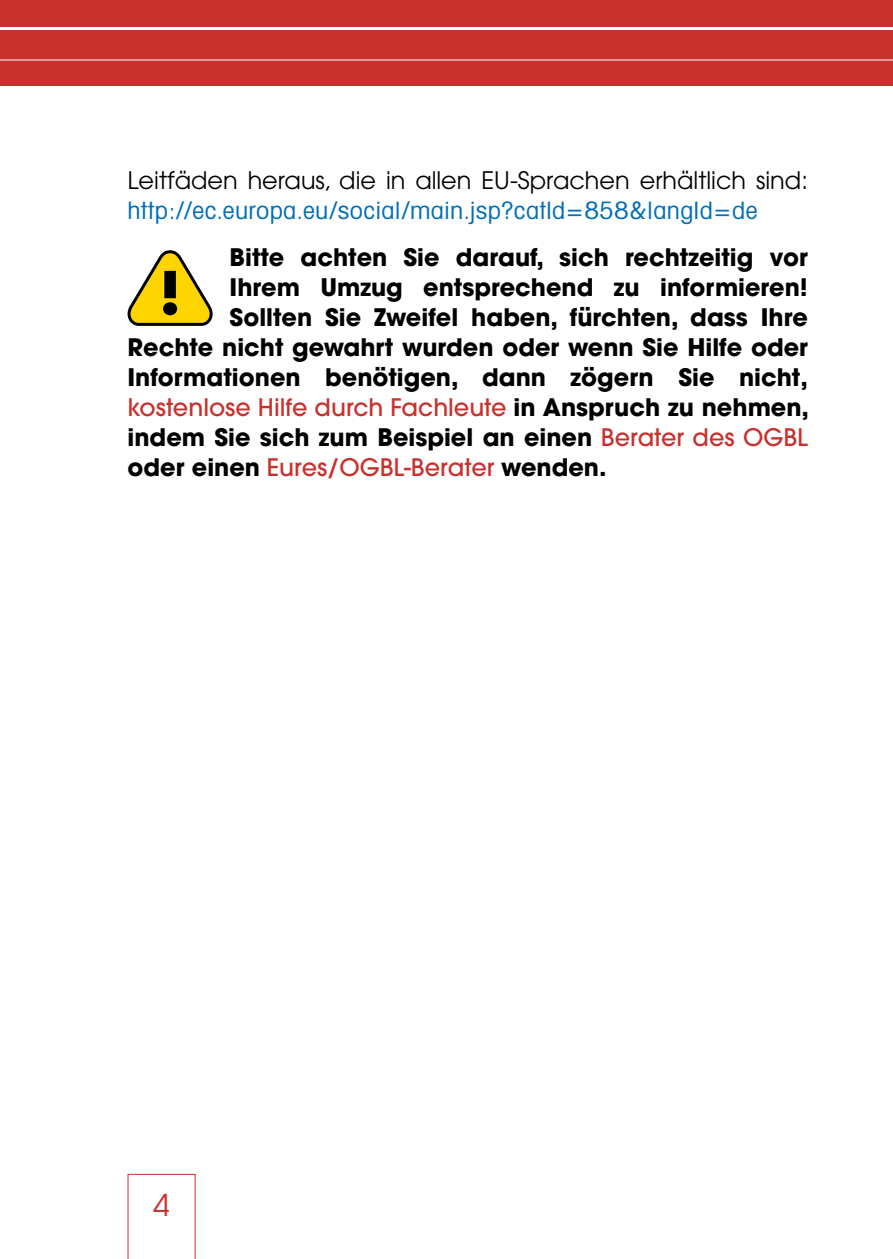
<style>
.page{position:relative;width:893px;height:1259px;background:#fff}
.page>*{position:absolute;margin:0;border:0;box-sizing:border-box;transform-origin:0 0}
.t1{font:30px "Avant Garde";color:#c7322f}
.t2{font:700 24px "Avant Garde";color:#000}
.t3{font:500 24px "Avant Garde";color:#c7322f}
.t4{font:condensed 24px "Avant Garde";letter-spacing:.01em;color:#006eb7;scale:1.1 1}
.t5{font:24px "Avant Garde";color:#000}
.s1{font-weight:700;color:#000}
.s2{font-weight:500;color:#c7322f}
</style>
<div class="page">
<div style="left:0;top:0;width:893px;height:85px;background:#c7322f"></div>
<svg style="left:128px;top:1174px;width:68px;height:85px"></svg>
<hr style="left:0;top:27px;width:893px;height:3px;background:#fff">
<hr style="left:0;top:59px;width:893px;height:1px;background:#fff">
<svg style="left:127px;top:250px;width:86px;height:76px"></svg>
<p class="t5" style="left:128px;top:166px;width:682px">Leitfäden heraus, die in allen EU-Sprachen erhältlich sind:</p>
<p class="t4" style="left:128px;top:195px;width:574px">http://ec.europa.eu/social/main.jsp?catId=858&amp;langId=de</p>
<p class="t2" style="left:230px;top:241px;width:580px">Bitte achten Sie darauf, sich rechtzeitig vor</p>
<p class="t2" style="left:230px;top:271px;width:580px">Ihrem Umzug entsprechend zu informieren!</p>
<p class="t2" style="left:230px;top:301px;width:580px">Sollten Sie Zweifel haben, fürchten, dass Ihre</p>
<p class="t2" style="left:128px;top:331px;width:682px">Rechte nicht gewahrt wurden oder wenn Sie Hilfe oder</p>
<p class="t2" style="left:128px;top:361px;width:682px">Informationen benötigen, dann zögern Sie nicht,</p>
<p class="t3" style="left:128px;top:392px;width:683px">kostenlose Hilfe durch Fachleute <span class="s1">in Anspruch zu nehmen,</span></p>
<p class="t2" style="left:128px;top:421px;width:682px">indem Sie sich zum Beispiel an einen <span class="s2">Berater des OGBL</span></p>
<p class="t3" style="left:128px;top:452px;width:481px"><span class="s1">oder einen</span> Eures/OGBL-Berater <span class="s1">wenden.</span></p>
<p class="t1" style="left:153px;top:1187px;width:18px">4</p>
</div>
